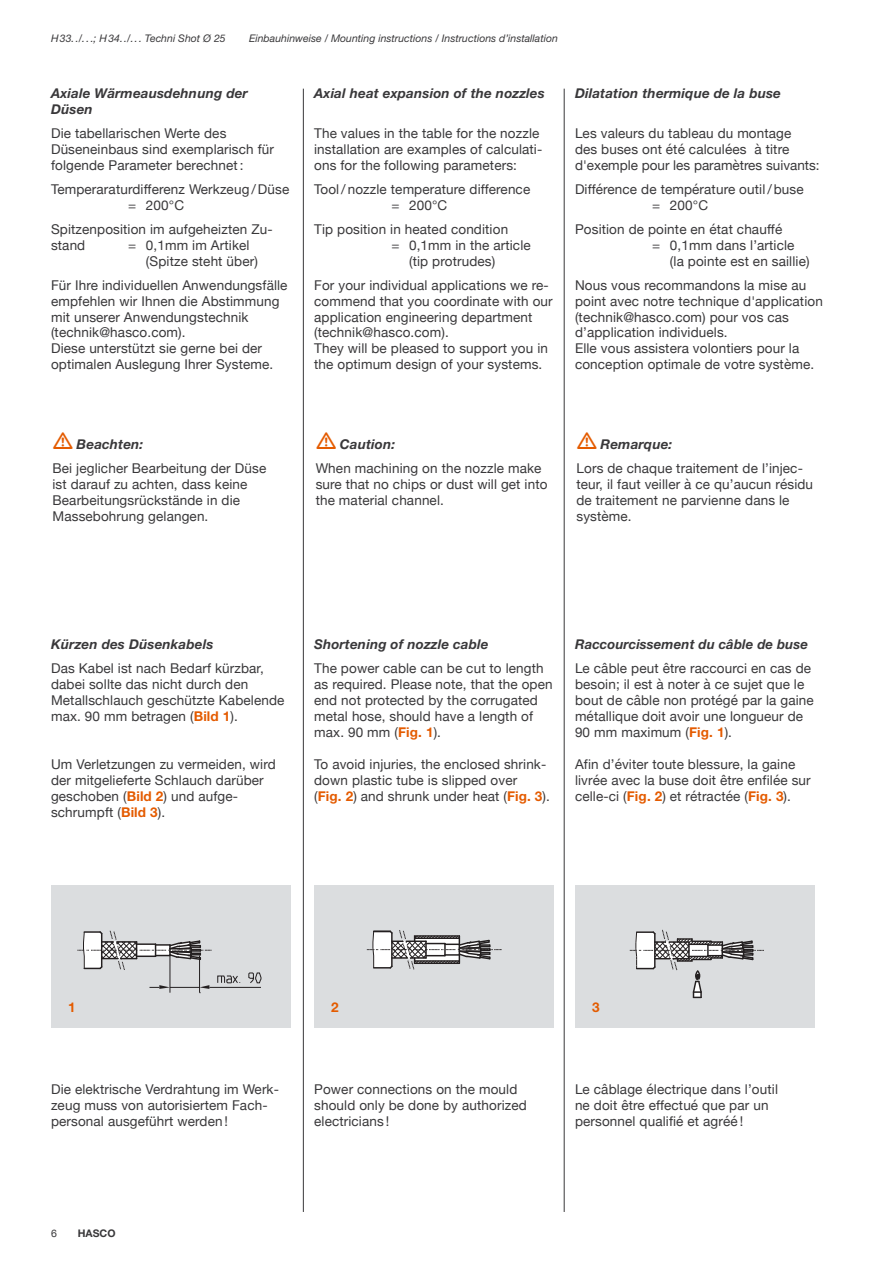
<style>
.page{position:relative;width:893px;height:1263px;background:#fff}
.page>*{position:absolute;margin:0;border:0;box-sizing:border-box;transform-origin:0 0}
.t1{font:13.5px/15.9px "Helvetica Neue";letter-spacing:.01em;color:#39383a}
.t2{font:italic 700 13.5px/15.9px "Helvetica Neue";letter-spacing:.01em;color:#39383a}
.t3{font:700 13.5px "Helvetica Neue";color:#e45b00}
.t4{font:italic 10.5px "Helvetica Neue";color:#39383a}
.t5{font:700 10.5px "Helvetica Neue";color:#39383a}
.t6{font:10.5px "Helvetica Neue";color:#39383a}
.s1{font-weight:700;color:#e45b00}
</style>
<div class="page">
<hr style="left:303px;top:89px;width:1px;height:1123px;background:#39383a">
<hr style="left:564px;top:89px;width:1px;height:1123px;background:#39383a">
<div style="left:51px;top:885px;width:239px;height:143px;background:#dbdddf"></div>
<hr style="left:209px;top:987px;width:52px;height:1px;background:#231f20">
<svg style="left:248px;top:972px;width:14px;height:12px"></svg>
<svg style="left:77px;top:930px;width:163px;height:63px"></svg>
<div style="left:314px;top:885px;width:239px;height:143px;background:#dbdddf"></div>
<svg style="left:367px;top:930px;width:135px;height:40px"></svg>
<div style="left:575px;top:885px;width:239px;height:143px;background:#dbdddf"></div>
<svg style="left:630px;top:929px;width:134px;height:70px"></svg>
<p class="t4" style="left:51px;top:34px;width:176px">H 33. ./. . .; H 34. ./. . . Techni Shot Ø 25</p>
<p class="t4" style="left:249px;top:34px;width:310px">Einbauhinweise / Mounting instructions / Instructions d’installation</p>
<p class="t2" style="left:51px;top:87px;width:198px">Axiale Wärmeausdehnung der<br>Düsen</p>
<p class="t1" style="left:51px;top:125px;width:225px">Die tabellarischen Werte des<br>Düsenein baus sind exemplarisch für folgende Parameter berechnet :</p>
<p class="t1" style="left:128px;top:181px;width:163px;text-indent:-77px">Temperaraturdifferenz Werkzeug / Düse = 200°C</p>
<p class="t1" style="left:51px;top:221px;width:223px">Spitzenposition im aufgeheizten Zu&shy;stand</p>
<p class="t1" style="left:146px;top:237px;width:113px;text-indent:-18px">= 0,1mm im Artikel (Spitze steht über)</p>
<p class="t1" style="left:51px;top:277px;width:238px">Für Ihre individuellen Anwendungsfälle empfehlen wir Ihnen die Abstimmung mit unserer Anwendungstechnik (technik@hasco.com).<br>Diese unterstützt sie gerne bei der optimalen Auslegung Ihrer Systeme.</p>
<p class="t2" style="left:314px;top:87px;width:232px">Axial heat expansion of the nozzles</p>
<p class="t1" style="left:314px;top:125px;width:230px">The values in the table for the nozzle installation are examples of calculati&shy;ons for the following parameters:</p>
<p class="t1" style="left:314px;top:181px;width:218px;text-align:center">Tool / nozzle temperature difference = 200°C</p>
<p class="t1" style="left:314px;top:221px;width:195px">Tip position in heated condition</p>
<p class="t1" style="left:391px;top:237px;width:141px">= 0,1mm in the article</p>
<p class="t1" style="left:409px;top:253px;width:88px">(tip protrudes)</p>
<p class="t1" style="left:314px;top:277px;width:240px">For your individual applications we re&shy;commend that you coordinate with our application engineering department (technik@hasco.com).<br>They will be pleased to support you in the optimum design of your systems.</p>
<p class="t2" style="left:575px;top:87px;width:208px">Dilatation thermique de la buse</p>
<p class="t1" style="left:575px;top:125px;width:246px">Les valeurs du tableau du montage<br>des buses ont été calculées à titre d'exemple pour les paramètres suivants:</p>
<p class="t1" style="left:652px;top:181px;width:153px;text-indent:-77px">Différence de température outil / buse = 200°C</p>
<p class="t1" style="left:575px;top:221px;width:209px">Position de pointe en état chauffé</p>
<p class="t1" style="left:652px;top:237px;width:144px">= 0,1mm dans l’article</p>
<p class="t1" style="left:670px;top:253px;width:141px">(la pointe est en saillie)</p>
<p class="t1" style="left:575px;top:277px;width:249px">Nous vous recommandons la mise au point avec notre technique d'application (technik@hasco.com) pour vos cas d’application individuels.<br>Elle vous assistera volontiers pour la conception optimale de votre système.</p>
<p class="t2" style="left:77px;top:437px;width:68px">Beachten:</p>
<p class="t1" style="left:53px;top:460px;width:215px">Bei jeglicher Bearbeitung der Düse ist darauf zu achten, dass keine<br>Bearbeitungsrückstände in die<br>Massebohrung gelangen.</p>
<p class="t2" style="left:340px;top:437px;width:57px">Caution:</p>
<p class="t1" style="left:316px;top:460px;width:233px">When machining on the nozzle make sure that no chips or dust will get into the material channel.</p>
<p class="t2" style="left:601px;top:437px;width:73px">Remarque:</p>
<p class="t1" style="left:576px;top:460px;width:238px">Lors de chaque traitement de l’injec&shy;teur, il faut veiller à ce qu’aucun résidu de traitement ne parvienne dans le système.</p>
<p class="t2" style="left:51px;top:638px;width:164px">Kürzen des Düsenkabels</p>
<p class="t1" style="left:51px;top:660px;width:235px">Das Kabel ist nach Bedarf kürzbar, dabei sollte das nicht durch den Metallschlauch geschützte Kabelende max. 90 mm betragen (<span class="s1">Bild 1</span>).</p>
<p class="t1" style="left:51px;top:756px;width:226px">Um Verletzungen zu vermeiden, wird der mitgelieferte Schlauch darüber geschoben (<span class="s1">Bild 2</span>) und aufge&shy;schrumpft (<span class="s1">Bild 3</span>).</p>
<p class="t2" style="left:314px;top:638px;width:176px">Shortening of nozzle cable</p>
<p class="t1" style="left:314px;top:660px;width:240px">The power cable can be cut to length as required. Please note, that the open end not protected by the corrugated metal hose, should have a length of max. 90 mm (<span class="s1">Fig. 1</span>).</p>
<p class="t1" style="left:314px;top:756px;width:237px">To avoid injuries, the enclosed shrink - down plastic tube is slipped over<br>(<span class="s1">Fig. 2</span>) and shrunk under heat (<span class="s1">Fig. 3</span>).</p>
<p class="t2" style="left:575px;top:638px;width:235px">Raccourcissement du câble de buse</p>
<p class="t1" style="left:575px;top:660px;width:240px">Le câble peut être raccourci en cas de besoin; il est à noter à ce sujet que le bout de câble non protégé par la gaine métallique doit avoir une longueur de 90 mm maximum (<span class="s1">Fig. 1</span>).</p>
<p class="t1" style="left:575px;top:756px;width:237px">Afin d’éviter toute blessure, la gaine livrée avec la buse doit être enfilée sur celle-ci (<span class="s1">Fig. 2</span>) et rétractée (<span class="s1">Fig. 3</span>).</p>
<p class="t3" style="left:68px;top:1002px;width:9px">1</p>
<p class="t3" style="left:331px;top:1002px;width:9px">2</p>
<p class="t3" style="left:592px;top:1002px;width:9px">3</p>
<p class="t1" style="left:51px;top:1081px;width:230px">Die elektrische Verdrahtung im Werk - zeug muss von autorisiertem Fach - personal ausgeführt werden !</p>
<p class="t1" style="left:314px;top:1081px;width:214px">Power connections on the mould should only be done by authorized electricians !</p>
<p class="t1" style="left:575px;top:1081px;width:204px">Le câblage électrique dans l’outil ne doit être effectué que par un personnel qualifié et agréé !</p>
<p class="t6" style="left:51px;top:1227px;width:7px">6</p>
<p class="t5" style="left:78px;top:1230px;width:39px">HASCO</p>
</div>
